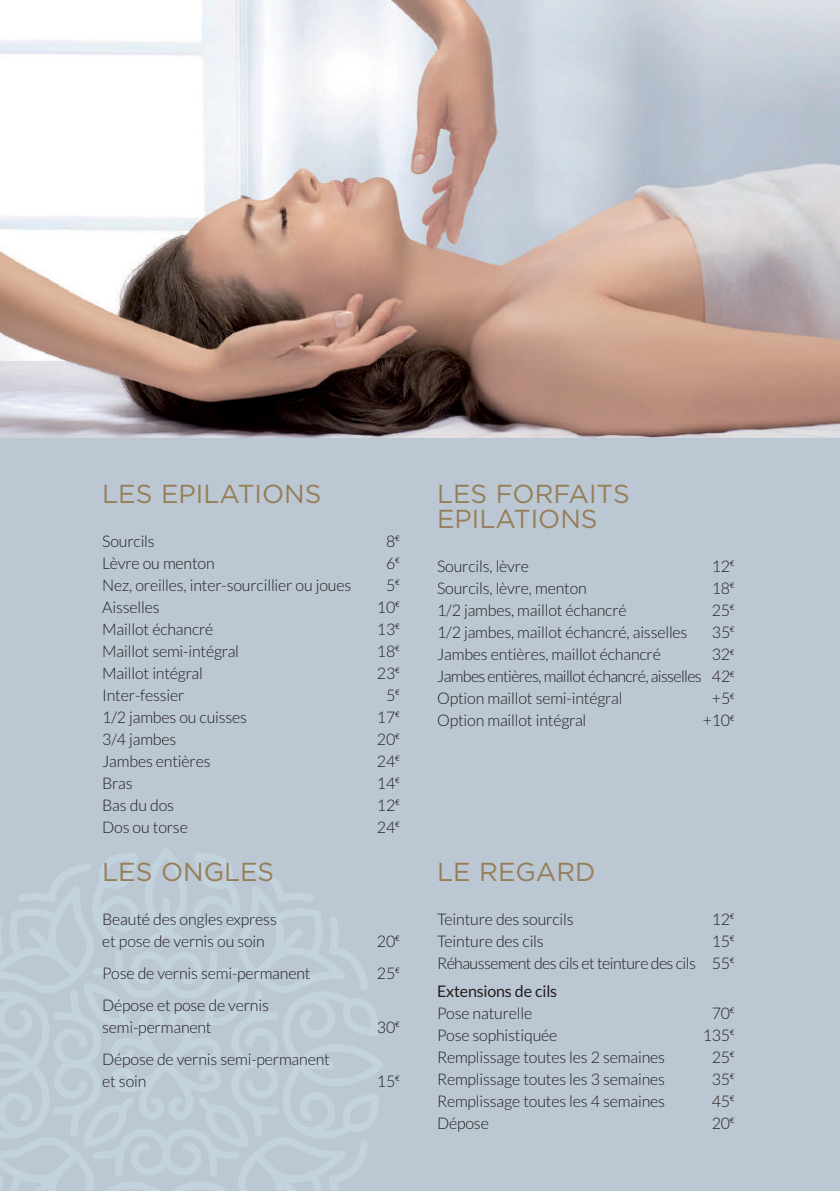
<style>
.page{position:relative;width:840px;height:1191px;background:#fff}
.page>*{position:absolute;margin:0;border:0;box-sizing:border-box;transform-origin:0 0}
.t1{font:26px/25px "Gotham";color:#967e58}
.t2{font:300 16px/22px "Lato";letter-spacing:-.01em;color:#231f20}
.t3{font:300 16px/22px "Lato";letter-spacing:-.035em;color:#231f20;text-align:right}
.t4{font:16px "Lato";letter-spacing:-.01em;color:#231f20}
</style>
<div class="page">
<div style="left:0;top:0;width:839px;height:1191px;background:#bbc7d2"></div>
<svg style="left:0;top:849px;width:383px;height:342px"></svg>
<img style="left:0;top:0;width:839px;height:437px">
<h1 class="t1" style="left:102px;top:484px;width:221px">LES EPILATIONS</h1>
<p class="t2" style="left:102px;top:531px;width:54px">Sourcils</p>
<p class="t2" style="left:386px;top:531px;width:15px">8<sup>€</sup></p>
<p class="t2" style="left:102px;top:553px;width:114px">Lèvre ou menton</p>
<p class="t2" style="left:386px;top:553px;width:15px">6<sup>€</sup></p>
<p class="t2" style="left:102px;top:575px;width:250px">Nez, oreilles, inter-sourcillier ou joues</p>
<p class="t2" style="left:386px;top:575px;width:15px">5<sup>€</sup></p>
<p class="t2" style="left:102px;top:597px;width:59px">Aisselles</p>
<p class="t2" style="left:377px;top:597px;width:24px">10<sup>€</sup></p>
<p class="t2" style="left:102px;top:619px;width:113px">Maillot échancré</p>
<p class="t2" style="left:377px;top:619px;width:24px">13<sup>€</sup></p>
<p class="t2" style="left:102px;top:641px;width:138px">Maillot semi-intégral</p>
<p class="t2" style="left:377px;top:641px;width:24px">18<sup>€</sup></p>
<p class="t2" style="left:102px;top:663px;width:102px">Maillot intégral</p>
<p class="t2" style="left:377px;top:663px;width:24px">23<sup>€</sup></p>
<p class="t2" style="left:102px;top:685px;width:84px">Inter-fessier</p>
<p class="t2" style="left:386px;top:685px;width:15px">5<sup>€</sup></p>
<p class="t2" style="left:102px;top:707px;width:146px">1/2 jambes ou cuisses</p>
<p class="t2" style="left:377px;top:707px;width:24px">17<sup>€</sup></p>
<p class="t2" style="left:102px;top:729px;width:76px">3/4 jambes</p>
<p class="t2" style="left:377px;top:729px;width:24px">20<sup>€</sup></p>
<p class="t2" style="left:102px;top:751px;width:110px">Jambes entières</p>
<p class="t2" style="left:377px;top:751px;width:24px">24<sup>€</sup></p>
<p class="t2" style="left:102px;top:773px;width:32px">Bras</p>
<p class="t2" style="left:376px;top:773px;width:24px">14<sup>€</sup></p>
<p class="t2" style="left:102px;top:795px;width:73px">Bas du dos</p>
<p class="t2" style="left:376px;top:795px;width:24px">12<sup>€</sup></p>
<p class="t2" style="left:102px;top:817px;width:87px">Dos ou torse</p>
<p class="t2" style="left:376px;top:817px;width:24px">24<sup>€</sup></p>
<h1 class="t1" style="left:102px;top:861px;width:173px">LES ONGLES</h1>
<p class="t2" style="left:102px;top:909px;width:176px">Beauté des ongles express et pose de vernis ou soin</p>
<p class="t2" style="left:376px;top:931px;width:24px">20<sup>€</sup></p>
<p class="t2" style="left:102px;top:963px;width:210px">Pose de vernis semi-permanent</p>
<p class="t2" style="left:377px;top:963px;width:24px">25<sup>€</sup></p>
<p class="t2" style="left:102px;top:995px;width:168px">Dépose et pose de vernis semi-permanent</p>
<p class="t2" style="left:377px;top:1017px;width:24px">30<sup>€</sup></p>
<p class="t2" style="left:102px;top:1049px;width:229px">Dépose de vernis semi-permanent et soin</p>
<p class="t2" style="left:376px;top:1071px;width:24px">15<sup>€</sup></p>
<h1 class="t1" style="left:437px;top:484px;width:194px">LES FORFAITS<br>EPILATIONS</h1>
<p class="t2" style="left:437px;top:556px;width:93px">Sourcils, lèvre</p>
<p class="t2" style="left:711px;top:556px;width:24px">12<sup>€</sup></p>
<p class="t2" style="left:437px;top:578px;width:151px">Sourcils, lèvre, menton</p>
<p class="t2" style="left:711px;top:578px;width:24px">18<sup>€</sup></p>
<p class="t2" style="left:437px;top:600px;width:191px">1/2 jambes, maillot échancré</p>
<p class="t2" style="left:711px;top:600px;width:24px">25<sup>€</sup></p>
<p class="t2" style="left:437px;top:622px;width:252px">1/2 jambes, maillot échancré, aisselles</p>
<p class="t2" style="left:711px;top:622px;width:24px">35<sup>€</sup></p>
<p class="t2" style="left:437px;top:644px;width:225px">Jambes entières, maillot échancré</p>
<p class="t2" style="left:437px;top:644px;width:299px;text-align:justify;text-indent:274px">32<sup>€ </sup>Jambes entières, maillot échancré, aisselles 42<sup>€ </sup>Option maillot semi-intégral</p>
<p class="t2" style="left:711px;top:688px;width:24px">+5<sup>€</sup></p>
<p class="t2" style="left:437px;top:710px;width:151px">Option maillot intégral</p>
<p class="t2" style="left:702px;top:710px;width:33px">+10<sup>€</sup></p>
<h1 class="t1" style="left:437px;top:861px;width:160px">LE REGARD</h1>
<p class="t2" style="left:437px;top:909px;width:138px">Teinture des sourcils</p>
<p class="t2" style="left:711px;top:909px;width:24px">12<sup>€</sup></p>
<p class="t2" style="left:437px;top:931px;width:108px">Teinture des cils</p>
<p class="t3" style="left:437px;top:931px;width:299px">15<sup>€<br></sup>Réhaussement des cils et teinture des cils 55<sup>€</sup></p>
<p class="t4" style="left:437px;top:985px;width:121px">Extensions de cils</p>
<p class="t2" style="left:437px;top:1003px;width:97px">Pose naturelle</p>
<p class="t2" style="left:711px;top:1003px;width:24px">70<sup>€</sup></p>
<p class="t2" style="left:437px;top:1025px;width:122px">Pose sophistiquée</p>
<p class="t2" style="left:702px;top:1025px;width:34px">135<sup>€</sup></p>
<p class="t2" style="left:437px;top:1047px;width:229px">Remplissage toutes les 2 semaines</p>
<p class="t2" style="left:711px;top:1047px;width:24px">25<sup>€</sup></p>
<p class="t2" style="left:437px;top:1069px;width:229px">Remplissage toutes les 3 semaines</p>
<p class="t2" style="left:711px;top:1069px;width:24px">35<sup>€</sup></p>
<p class="t2" style="left:437px;top:1091px;width:229px">Remplissage toutes les 4 semaines</p>
<p class="t2" style="left:711px;top:1091px;width:24px">45<sup>€</sup></p>
<p class="t2" style="left:437px;top:1113px;width:53px">Dépose</p>
<p class="t2" style="left:711px;top:1113px;width:24px">20<sup>€</sup></p>
</div>
